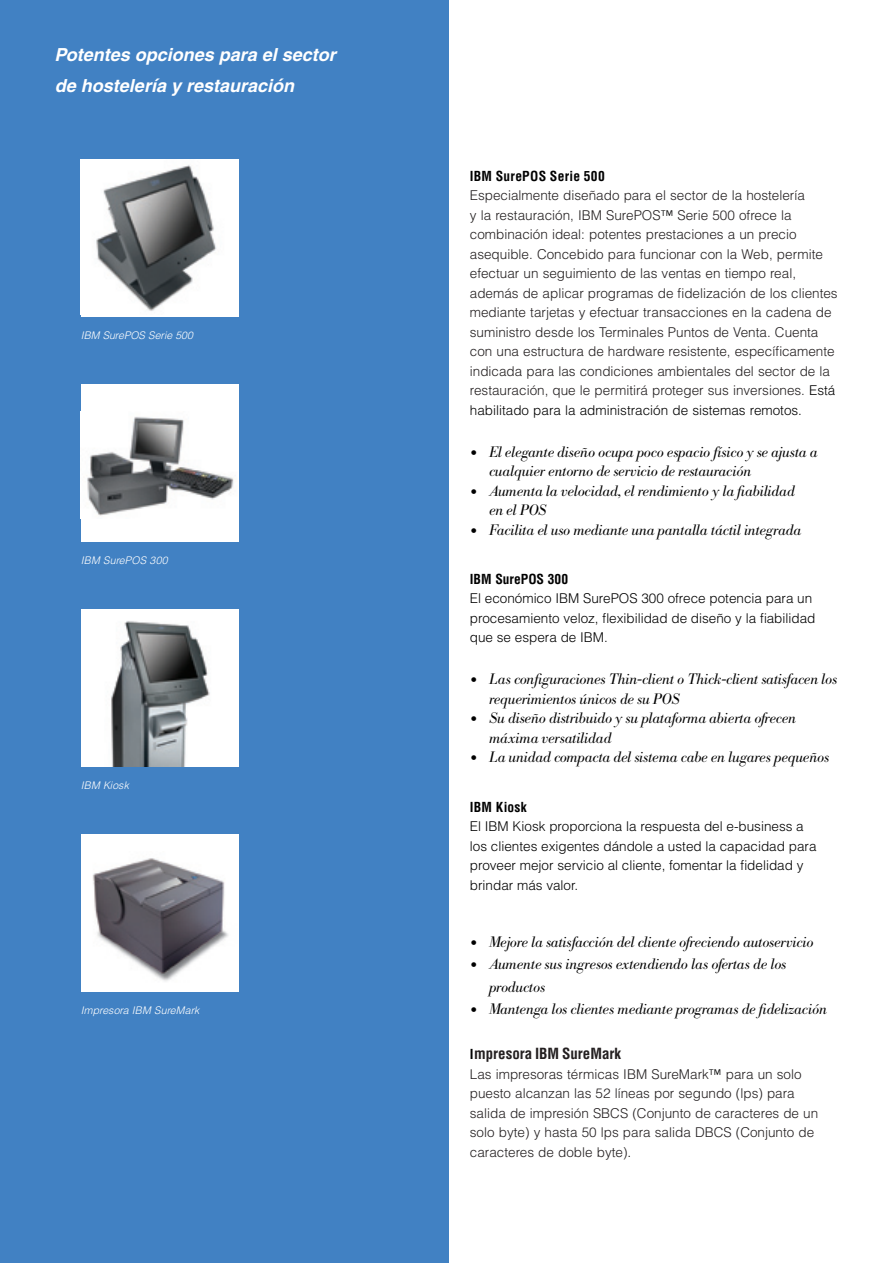
<style>
.page{position:relative;width:893px;height:1263px;background:#fff}
.page>*{position:absolute;margin:0;border:0;box-sizing:border-box;transform-origin:0 0}
.heading_3{font:italic 700 18px/31.5px "Helvetica";color:#fff}
.BR_Bodoni_bullet_text{font:italic 15px/19.5px "IBM Bodoni BE Light";letter-spacing:-.01em;color:#000}
.BR_Bodoni_bullet_text-2{font:700 condensed 15px "Helvetica";color:#231f20}
.BR_2_3_column_Helvetica_text{font:300 13.5px/19.5px "Helvetica";color:#231f20}
.t1{font:300 13.5px/19.5px "Helvetica";color:#000}
.BR_2_3_column_Subhead{font:700 condensed 13.5px "Helvetica";letter-spacing:.015em;color:#000}
.BR_Caption{font:italic 300 10.5px "Helvetica";letter-spacing:.01em;color:#fff}
.s1{color:#000}
.s2{font-size:21px}
.s3{font-size:13.5px;color:#000}
</style>
<div class="page">
<div style="left:0;top:0;width:449px;height:1263px;background:#4181c3"></div>
<div style="left:81px;top:384px;width:157px;height:158px;background:#fff"></div>
<img style="left:87px;top:417px;width:147px;height:99px">
<div style="left:81px;top:834px;width:157px;height:158px;background:#fff"></div>
<img style="left:93px;top:858px;width:135px;height:123px">
<img style="left:81px;top:159px;width:157px;height:155px">
<div style="left:81px;top:609px;width:157px;height:158px;background:#fff"></div>
<img style="left:111px;top:621px;width:99px;height:146px">
<p class="heading_3" style="left:54px;top:38px;width:283px">Potentes opciones para el sector de hostelería y restauración</p>
<p class="BR_Caption" style="left:81px;top:329px;width:114px">IBM SurePOS Serie 500</p>
<p class="BR_Caption" style="left:81px;top:554px;width:88px">IBM SurePOS 300</p>
<p class="BR_Caption" style="left:81px;top:779px;width:50px">IBM Kiosk</p>
<p class="BR_Caption" style="left:81px;top:1004px;width:120px">Impresora IBM SureMark</p>
<p class="BR_2_3_column_Subhead" style="left:470px;top:167px;width:136px">IBM SurePOS Serie 500</p>
<p class="BR_2_3_column_Helvetica_text" style="left:470px;top:186px;width:369px">Especialmente diseñado para el sector de la hostelería<br>y la restauración, IBM SurePOS<span class="s1">™</span> Serie 500 ofrece la combinación ideal: potentes prestaciones a un precio asequible. Concebido para funcionar con la Web, permite efectuar un seguimiento de las ventas en tiempo real, además de aplicar programas de fidelización de los clientes mediante tarjetas y efectuar transacciones en la cadena de suministro desde los Terminales Puntos de Venta. Cuenta con una estructura de hardware resistente, específicamente indicada para las condiciones ambientales del sector de la restauración, que le permitirá proteger sus inversiones. <span class="s1">Está habilitado para la administración de sistemas remotos.</span></p>
<p class="BR_Bodoni_bullet_text" style="left:489px;top:442px;width:330px;text-indent:-19px"><span class="s2">•</span> El elegante diseño ocupa poco espacio físico y se ajusta a cualquier entorno de servicio de restauración</p>
<p class="BR_Bodoni_bullet_text" style="left:489px;top:481px;width:307px;text-indent:-19px"><span class="s2">•</span> Aumenta la velocidad, el rendimiento y la fiabilidad en el POS</p>
<p class="BR_Bodoni_bullet_text" style="left:470px;top:520px;width:333px"><span class="s2">•</span> Facilita el uso mediante una pantalla táctil integrada</p>
<p class="BR_2_3_column_Subhead" style="left:470px;top:570px;width:100px">IBM SurePOS 300</p>
<p class="t1" style="left:470px;top:589px;width:347px">El económico IBM SurePOS 300 ofrece potencia para un procesamiento veloz, flexibilidad de diseño y la fiabilidad que se espera de IBM.</p>
<p class="BR_Bodoni_bullet_text" style="left:489px;top:670px;width:350px;text-indent:-19px"><span class="s2">•</span> Las configuraciones Thin-client o Thick-client satisfacen los requerimientos únicos de su POS</p>
<p class="BR_Bodoni_bullet_text" style="left:489px;top:709px;width:308px;text-indent:-19px"><span class="s2">•</span> Su diseño distribuido y su plataforma abierta ofrecen máxima versatilidad</p>
<p class="BR_Bodoni_bullet_text" style="left:470px;top:748px;width:361px"><span class="s2">•</span> La unidad compacta del sistema cabe en lugares pequeños</p>
<p class="BR_2_3_column_Subhead" style="left:470px;top:798px;width:59px">IBM Kiosk</p>
<p class="t1" style="left:470px;top:817px;width:348px">El IBM Kiosk proporciona la respuesta del e-business a los clientes exigentes dándole a usted la capacidad para proveer mejor servicio al cliente, fomentar la fidelidad y brindar más valor.</p>
<p class="BR_Bodoni_bullet_text" style="left:470px;top:932px;width:345px"><span class="s2">•</span> Mejore la satisfacción del cliente ofreciendo autoservicio</p>
<p class="BR_Bodoni_bullet_text" style="left:489px;top:953px;width:299px;line-height:22.5px;text-indent:-19px"><span class="s2">•</span> Aumente sus ingresos extendiendo las ofertas de los productos</p>
<p class="BR_Bodoni_bullet_text" style="left:470px;top:1000px;width:359px"><span class="s2">•</span> Mantenga los clientes mediante programas de fidelización</p>
<p class="BR_Bodoni_bullet_text-2" style="left:470px;top:1044px;width:153px"><span class="s3">I</span>mpresora IBM SureMark</p>
<p class="BR_2_3_column_Helvetica_text" style="left:470px;top:1064px;width:350px">Las impresoras térmicas IBM SureMark<span class="s1">™</span> para un solo puesto alcanzan las 52 líneas por segundo (lps) para salida de impresión SBCS (Conjunto de caracteres de un solo byte) y hasta 50 lps para salida DBCS (Conjunto de caracteres de doble byte)<span class="s1">.</span></p>
</div>
